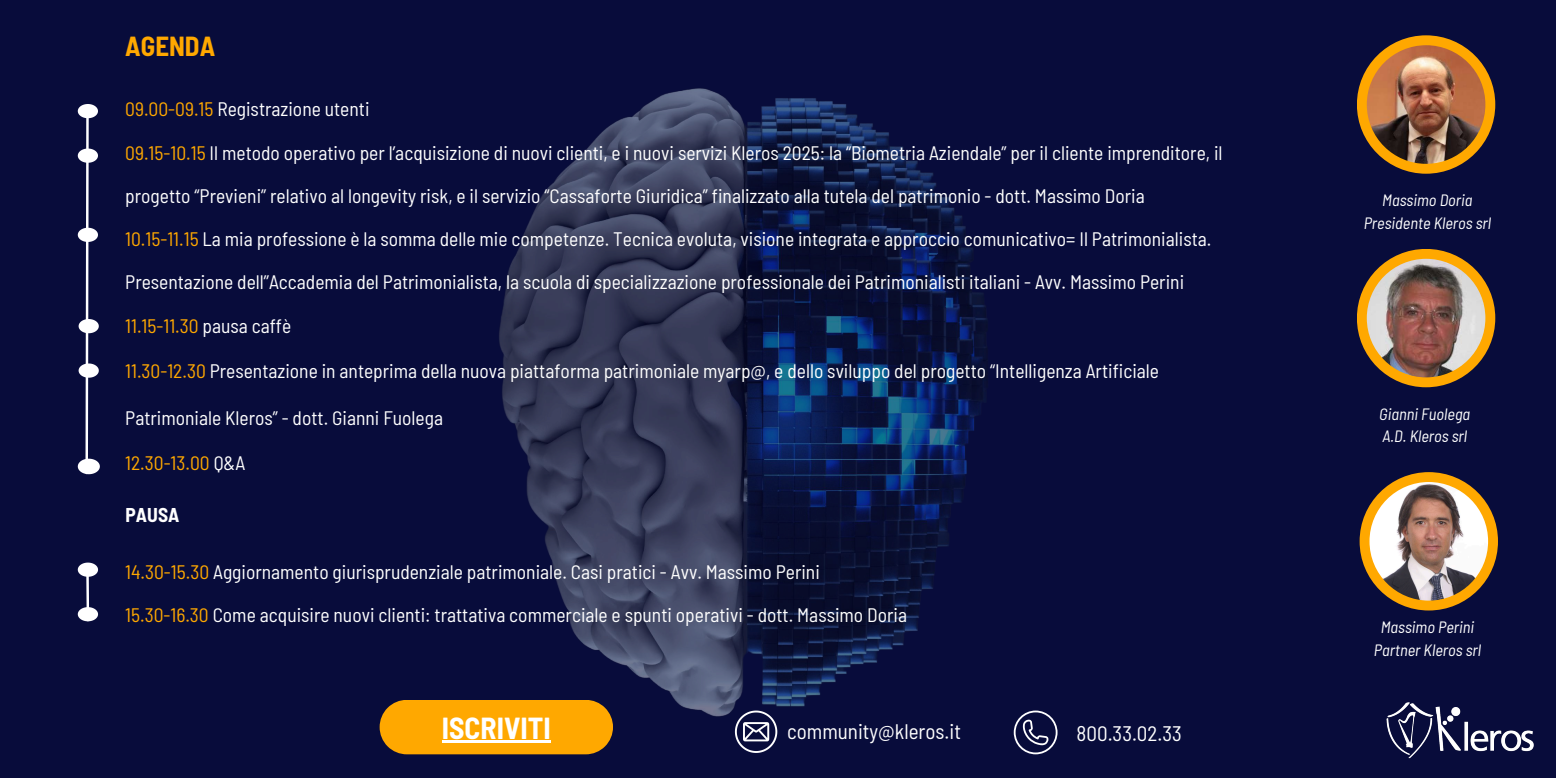
<style>
.page{position:relative;width:1556px;height:778px;background:#fff}
.page>*{position:absolute;margin:0;border:0;box-sizing:border-box;transform-origin:0 0}
.t1{font:700 semi-condensed 29.7px "Barlow";color:#fff}
.t2{font:700 semi-condensed 26.91px "Barlow";color:#ffa800}
.t3{font:semi-condensed 21px "Barlow";color:#fff}
.t4{font:semi-condensed 19.5px "Barlow";color:#fff}
.t5{font:semi-condensed 19.5px "Barlow";color:#ffa800}
.t6{font:700 semi-condensed 19.5px "Barlow";color:#fff}
.t7{font:italic semi-condensed 16.38px/22.8px "Barlow";color:#fff;text-align:center}
.s1{color:#ffa800}
.s2{color:#fff}
</style>
<div class="page">
<div style="left:0;top:0;width:1555px;height:778px;background:#080c3b"></div>
<img style="left:1425px;top:706px;width:109px;height:46px">
<img style="left:77px;top:88px;width:1348px;height:671px">
<div style="left:1356px;top:35px;width:139px;height:139px;background:#ffa800;border-radius:50%"></div>
<img style="left:1366px;top:45px;width:119px;height:119px;border-radius:50%">
<div style="left:1356px;top:249px;width:139px;height:138px;background:#ffa800;border-radius:50%"></div>
<img style="left:1366px;top:259px;width:119px;height:118px;border-radius:50%">
<svg style="left:78px;top:104px;width:22px;height:371px"></svg>
<div style="left:1359px;top:472px;width:138px;height:138px;background:#ffa800;border-radius:50%"></div>
<img style="left:1369px;top:482px;width:118px;height:118px;border-radius:50%">
<svg style="left:379px;top:699px;width:234px;height:55px;background:#ed9c04"></svg>
<hr style="left:442px;top:740px;width:108px;height:3px;background:#fff">
<svg style="left:735px;top:710px;width:42px;height:43px"></svg>
<svg style="left:1013px;top:710px;width:44px;height:44px"></svg>
<svg style="left:78px;top:562px;width:20px;height:60px"></svg>
<h2 class="t2" style="left:125px;top:29px;width:91px">AGENDA</h2>
<p class="t4" style="left:125px;top:97px;width:246px"><span class="s1">09.00-09.15</span> Registrazione utenti</p>
<p class="t4" style="left:125px;top:140px;width:1098px"><span class="s1">09.15-10.15</span> Il metodo operativo per l’acquisizione di nuovi clienti, e i nuovi servizi Kleros 2025: la “Biometria Aziendale” per il cliente imprenditore, il</p>
<p class="t4" style="left:125px;top:183px;width:1021px">progetto “Previeni” relativo al longevity risk, e il servizio “Cassaforte Giuridica” finalizzato alla tutela del patrimonio - dott. Massimo Doria</p>
<p class="t4" style="left:125px;top:227px;width:1087px"><span class="s1">10.15-11.15</span> La mia professione è la somma delle mie competenze. Tecnica evoluta, visione integrata e approccio comunicativo= Il Patrimonialista.</p>
<p class="t4" style="left:125px;top:270px;width:1060px">Presentazione dell’’Accademia del Patrimonialista, la scuola di specializzazione professionale dei Patrimonialisti italiani - Avv. Massimo Perini</p>
<p class="t5" style="left:125px;top:313px;width:168px">11.15-11.30 <span class="s2">pausa caffè</span></p>
<p class="t4" style="left:125px;top:358px;width:1035px"><span class="s1">11.30-12.30</span> Presentazione in anteprima della nuova piattaforma patrimoniale myarp@, e dello sviluppo del progetto “Intelligenza Artificiale</p>
<p class="t4" style="left:125px;top:405px;width:319px">Patrimoniale Kleros” - dott. Gianni Fuolega</p>
<p class="t5" style="left:125px;top:451px;width:121px">12.30-13.00 <span class="s2">Q&amp;A</span></p>
<p class="t6" style="left:126px;top:502px;width:55px">PAUSA</p>
<p class="t4" style="left:125px;top:559px;width:696px"><span class="s1">14.30-15.30</span> Aggiornamento giurisprudenziale patrimoniale. Casi pratici - Avv. Massimo Perini</p>
<p class="t4" style="left:125px;top:602px;width:783px"><span class="s1">15.30-16.30</span> Come acquisire nuovi clienti: trattativa commerciale e spunti operativi - dott. Massimo Doria</p>
<h1 class="t1" style="left:442px;top:709px;width:110px">ISCRIVITI</h1>
<p class="t3" style="left:787px;top:717px;width:175px">community@kleros.it</p>
<p class="t3" style="left:1076px;top:719px;width:107px">800.33.02.33</p>
<p class="t7" style="left:1363px;top:188px;width:129px">Massimo Doria<br>Presidente Kleros srl</p>
<p class="t7" style="left:1379px;top:401px;width:93px;text-align:left">Gianni Fuolega<br>A.D. Kleros srl</p>
<p class="t7" style="left:1373px;top:615px;width:109px">Massimo Perini<br>Partner Kleros srl</p>
</div>
